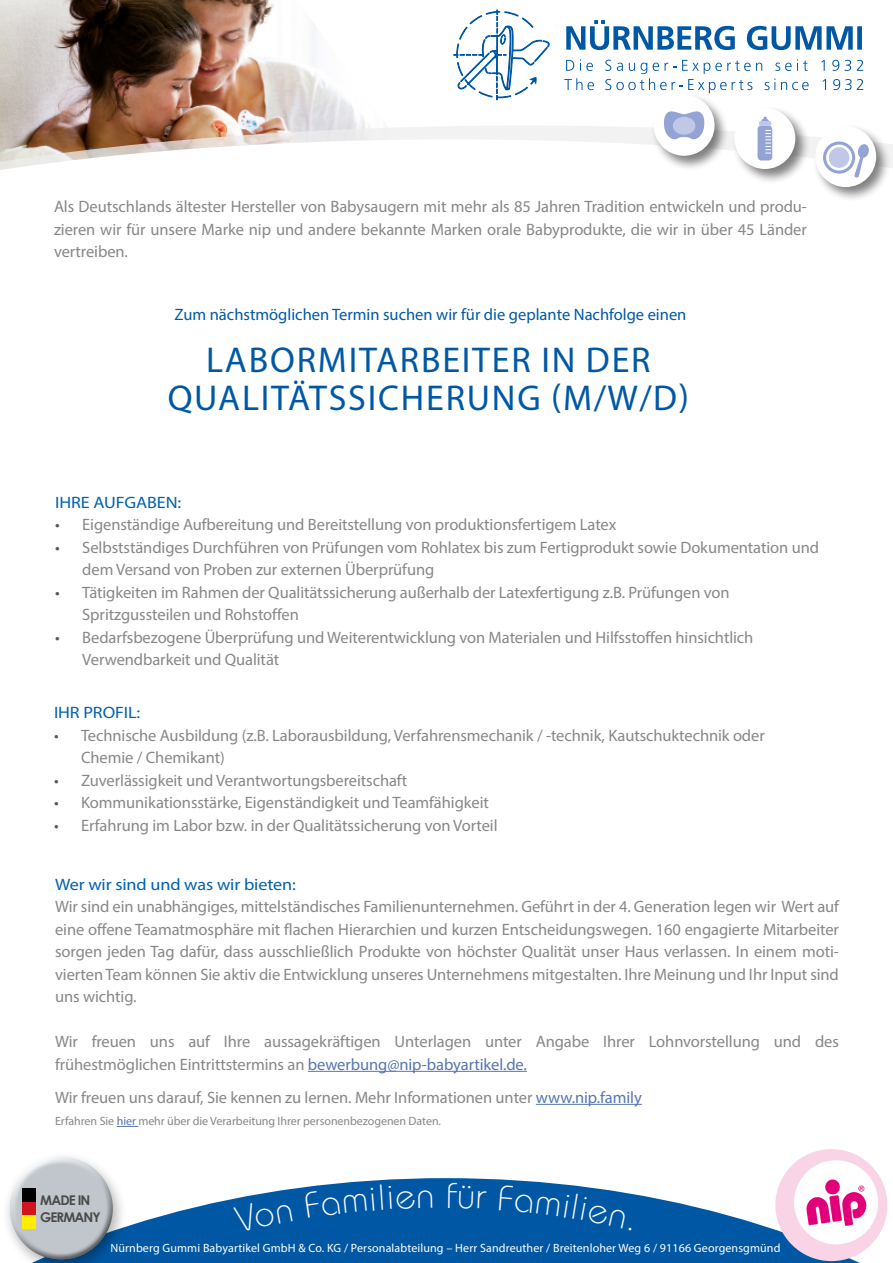
<style>
.page{position:relative;width:893px;height:1263px;background:#fff}
.page>*{position:absolute;margin:0;border:0;box-sizing:border-box;transform-origin:0 0}
.t1{font:36px/37.5px "Myriad Pro";letter-spacing:.05em;color:#0058a5;text-align:center}
.t2{font:16.5px/22.5px "Myriad Pro";letter-spacing:-.005em;color:#878787}
.t3{font:16.5px "Myriad Pro";color:#0058a5}
.t4{font:16.5px "Myriad Pro";letter-spacing:-.005em;color:#0061ad;scale:1.1 1}
.t5{font:16.5px "Myriad Pro";letter-spacing:-.005em;color:#0061af;scale:1.1 1}
.t6{font:700 13.35px/17.4px "Century Gothic";letter-spacing:-.07em;color:#4a4a49}
.t7{font:12px "Myriad Pro";letter-spacing:.01em;color:#fff}
.t8{font:12px "Myriad Pro";letter-spacing:-.005em;color:#878787}
.s1{color:#575756}
.s2{color:#5576af}
</style>
<div class="page">
<img style="left:0;top:0;width:297px;height:110px">
<svg style="left:297px;top:9px;width:303px;height:101px"></svg>
<svg style="left:0;top:110px;width:812px;height:29px"></svg>
<svg style="left:0;top:139px;width:893px;height:31px"></svg>
<svg style="left:127px;top:1178px;width:761px;height:85px;fill:#0058a5"></svg>
<div style="left:731px;top:105px;width:79px;height:79px;background:#000;opacity:.5"></div>
<div style="left:734px;top:108px;width:61px;height:61px;background:#fff;border-radius:50%"></div>
<div style="left:651px;top:92px;width:79px;height:79px;background:#000;opacity:.5"></div>
<div style="left:812px;top:123px;width:79px;height:79px;background:#000;opacity:.5"></div>
<div style="left:815px;top:126px;width:61px;height:61px;background:#fff;border-radius:50%"></div>
<svg style="left:823px;top:141px;width:32px;height:33px"></svg>
<svg style="left:853px;top:144px;width:17px;height:34px"></svg>
<div style="left:827px;top:146px;width:24px;height:23px;background:#c0c7e7;border-radius:50%"></div>
<div style="left:826px;top:145px;width:26px;height:26px;border:3px solid #fff;border-radius:50%"></div>
<div style="left:2px;top:1150px;width:125px;height:113px;background:#000;opacity:.3"></div>
<svg style="left:2px;top:1150px;width:109px;height:86px"></svg>
<div style="left:10px;top:1172px;width:111px;height:89px;background:#000;opacity:.5"></div>
<div style="left:22px;top:1215px;width:14px;height:14px;background:#ffed00"></div>
<div style="left:22px;top:1201px;width:14px;height:14px;background:#cd171a"></div>
<div style="left:22px;top:1188px;width:14px;height:13px;background:#000"></div>
<div style="left:775px;top:1149px;width:112px;height:112px;background:#f9d4e7;border-radius:50%"></div>
<div style="left:794px;top:1160px;width:84px;height:84px;background:#fff;border-radius:50%"></div>
<img style="left:806px;top:1179px;width:61px;height:47px">
<svg style="left:566px;top:60px;width:8px;height:11px"></svg>
<svg style="left:580px;top:59px;width:13px;height:12px"></svg>
<svg style="left:821px;top:60px;width:4px;height:11px"></svg>
<svg style="left:832px;top:60px;width:19px;height:11px"></svg>
<svg style="left:857px;top:60px;width:6px;height:11px"></svg>
<svg style="left:564px;top:78px;width:30px;height:12px"></svg>
<svg style="left:605px;top:59px;width:204px;height:102px"></svg>
<svg style="left:823px;top:79px;width:3px;height:11px"></svg>
<svg style="left:833px;top:79px;width:30px;height:11px"></svg>
<svg style="left:566px;top:20px;width:296px;height:30px"></svg>
<svg style="left:454px;top:10px;width:95px;height:90px"></svg>
<hr style="left:308px;top:1071px;width:219px;height:1px;background:#5576af">
<hr style="left:536px;top:1104px;width:106px;height:1px;background:#5576af">
<svg style="left:117px;top:1126px;width:21px;height:1px"></svg>
<div style="left:233px;top:1203px;width:60px;height:30px;background:#0058a5"></div>
<div style="left:305px;top:1184px;width:78px;height:34px;background:#0058a5"></div>
<svg style="left:389px;top:1186px;width:43px;height:23px"></svg>
<svg style="left:448px;top:1182px;width:39px;height:27px"></svg>
<div style="left:499px;top:1185px;width:133px;height:46px;background:#0058a5"></div>
<p class="t2" style="left:54px;top:195px;width:754px;text-align:justify">Als Deutschlands ältester Hersteller von Babysaugern mit mehr als 85 Jahren Tradition entwickeln und produ&shy;zieren wir für unsere Marke nip und andere bekannte Marken orale Babyprodukte, die wir in über 45 Länder vertreiben.</p>
<p class="t3" style="left:174px;top:305px;width:513px">Zum nächstmöglichen Termin suchen wir für die geplante Nachfolge einen</p>
<h1 class="t1" style="left:168px;top:341px;width:523px">LABORMITARBEITER IN DER<br>QUALITÄTSSICHERUNG (M/W/D)</h1>
<p class="t5" style="left:55px;top:492px;width:116px">IHRE AUFGABEN:</p>
<p class="t2" style="left:55px;top:513px;width:563px"><span class="s1">•</span> Eigenständige Aufbereitung und Bereitstellung von produktionsfertigem Latex</p>
<p class="t2" style="left:82px;top:536px;width:738px;text-indent:-27px"><span class="s1">•</span> Selbstständiges Durchführen von Prüfungen vom Rohlatex bis zum Fertigprodukt sowie Dokumentation und dem Versand von Proben zur externen Überprüfung</p>
<p class="t2" style="left:82px;top:581px;width:649px;text-indent:-27px"><span class="s1">•</span> Tätigkeiten im Rahmen der Qualitätssicherung außerhalb der Latexfertigung z.B. Prüfungen von<br>Spritzgussteilen und Rohstoffen</p>
<p class="t2" style="left:82px;top:626px;width:673px;text-indent:-27px"><span class="s1">•</span> Bedarfsbezogene Überprüfung und Weiterentwicklung von Materialen und Hilfsstoffen hinsichtlich<br>Verwendbarkeit und Qualität</p>
<p class="t5" style="left:54px;top:702px;width:80px">IHR PROFIL:</p>
<p class="t2" style="left:81px;top:724px;width:685px;text-indent:-27px"><span class="s1">•</span> Technische Ausbildung (z.B. Laborausbildung, Verfahrensmechanik / -technik, Kautschuktechnik oder<br>Chemie / Chemikant)</p>
<p class="t2" style="left:54px;top:769px;width:355px"><span class="s1">•</span> Zuverlässigkeit und Verantwortungsbereitschaft</p>
<p class="t2" style="left:54px;top:791px;width:436px"><span class="s1">•</span> Kommunikationsstärke, Eigenständigkeit und Teamfähigkeit</p>
<p class="t2" style="left:54px;top:814px;width:445px"><span class="s1">•</span> Erfahrung im Labor bzw. in der Qualitätssicherung von Vorteil</p>
<p class="t4" style="left:55px;top:874px;width:221px">Wer wir sind und was wir bieten:</p>
<p class="t2" style="left:55px;top:895px;width:785px;text-align:justify">Wir sind ein unabhängiges, mittelständisches Familienunternehmen. Geführt in der 4. Generation legen wir Wert auf eine offene Teamatmosphäre mit flachen Hierarchien und kurzen Entscheidungswegen. 160 engagierte Mitarbeiter sorgen jeden Tag dafür, dass ausschließlich Produkte von höchster Qualität unser Haus verlassen. In einem moti&shy;vierten Team können Sie aktiv die Entwicklung unseres Unternehmens mitgestalten. Ihre Meinung und Ihr Input sind uns wichtig.</p>
<p class="t2" style="left:55px;top:1030px;width:785px">Wir freuen uns auf Ihre aussagekräftigen Unterlagen unter Angabe Ihrer Lohnvorstellung und des frühestmöglichen Eintrittstermins an <span class="s2">bewerbung@nip-babyartikel.de.</span></p>
<p class="t2" style="left:55px;top:1086px;width:588px">Wir freuen uns darauf, Sie kennen zu lernen. Mehr Informationen unter <span class="s2">www.nip.family</span></p>
<p class="t8" style="left:55px;top:1114px;width:388px">Erfahren Sie <span class="s2">hier</span> mehr über die Verarbeitung Ihrer personenbezogenen Daten.</p>
<p class="t6" style="left:40px;top:1190px;width:62px">MADE IN<br>GERMANY</p>
<p class="t7" style="left:110px;top:1240px;width:672px">Nürnberg Gummi Babyartikel GmbH &amp; Co. KG / Personalabteilung – Herr Sandreuther / Breitenloher Weg 6 / 91166 Georgensgmünd</p>
</div>
